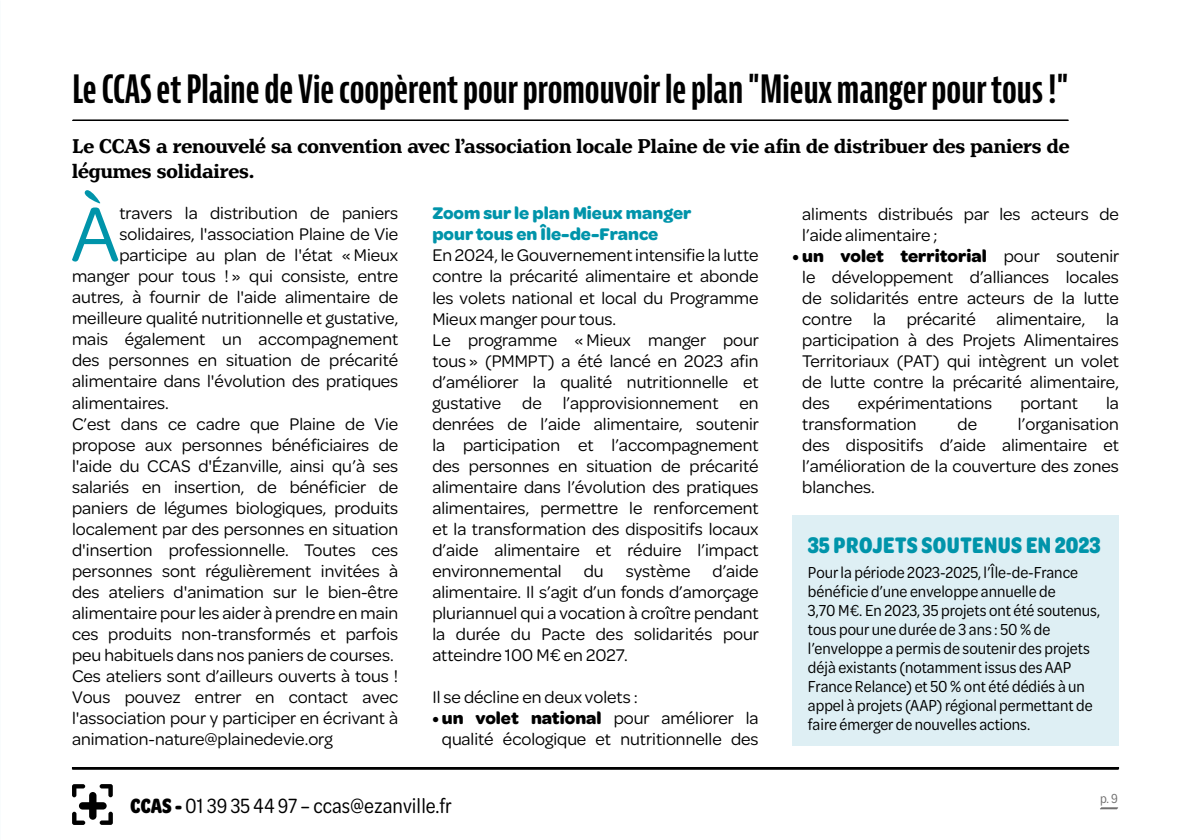
<style>
.page{position:relative;width:1191px;height:840px;background:#fff}
.page>*{position:absolute;margin:0;border:0;box-sizing:border-box;transform-origin:0 0}
.t1{font:82.4px "Omnes";color:#0094aa}
.t2{font:700 extra-condensed 38px "Bernina Sans";color:#000}
.t3{font:700 24px "Omnes Cond";letter-spacing:.02em;color:#0094aa}
.t4{font:22px "Omnes Narrow";color:#000}
.t5{font:700 21px/25px "Henriette";color:#000}
.t6{font:18px/21px "Omnes";color:#000}
.t7{font:700 18px/21px "Omnes";color:#0094aa}
.t8{font:17px/19px "Omnes Cond";color:#000}
.t9{font:14px "Omnes Narrow";color:#706f6f}
.s1{font-weight:700}
</style>
<div class="page">
<svg style="left:1100px;top:807px;width:18px;height:2px"></svg>
<hr style="left:72px;top:767px;width:1047px;height:2px;background:#000">
<svg style="left:72px;top:119px;width:996px;height:2px;background:#3a3a3a"></svg>
<svg style="left:72px;top:784px;width:41px;height:40px"></svg>
<div style="left:792px;top:515px;width:327px;height:230px;background:#deeff4"></div>
<h2 class="t2" style="left:72px;top:67px;width:997px">Le CCAS et Plaine de Vie coopèrent pour promouvoir le plan "Mieux manger pour tous !"</h2>
<p class="t5" style="left:72px;top:134px;width:999px">Le CCAS a renouvelé sa convention avec l’association locale Plaine de vie afin de distribuer des paniers de légumes solidaires.</p>
<h1 class="t1" style="left:71px;top:179px;width:50px">À</h1>
<p class="t6" style="left:119px;top:201px;width:280px">travers la distribution de paniers</p>
<p class="t6" style="left:119px;top:223px;width:280px">solidaires, l'association Plaine de Vie</p>
<p class="t6" style="left:119px;top:244px;width:280px">participe au plan de l'état « Mieux</p>
<p class="t6" style="left:72px;top:265px;width:328px">manger pour tous ! » qui consiste, entre</p>
<p class="t6" style="left:72px;top:286px;width:328px">autres, à fournir de l'aide alimentaire de</p>
<p class="t6" style="left:72px;top:307px;width:328px">meilleure qualité nutritionnelle et gustative,</p>
<p class="t6" style="left:72px;top:328px;width:328px">mais également un accompagnement</p>
<p class="t6" style="left:72px;top:349px;width:328px">des personnes en situation de précarité</p>
<p class="t6" style="left:72px;top:370px;width:328px">alimentaire dans l'évolution des pratiques</p>
<p class="t6" style="left:72px;top:391px;width:98px">alimentaires.</p>
<p class="t6" style="left:72px;top:412px;width:328px">C’est dans ce cadre que Plaine de Vie</p>
<p class="t6" style="left:72px;top:433px;width:328px">propose aux personnes bénéficiaires de</p>
<p class="t6" style="left:72px;top:454px;width:328px">l'aide du CCAS d'Ézanville, ainsi qu’à ses</p>
<p class="t6" style="left:72px;top:475px;width:328px">salariés en insertion, de bénéficier de</p>
<p class="t6" style="left:72px;top:496px;width:328px">paniers de légumes biologiques, produits</p>
<p class="t6" style="left:72px;top:517px;width:328px">localement par des personnes en situation</p>
<p class="t6" style="left:72px;top:538px;width:328px">d'insertion professionnelle. Toutes ces</p>
<p class="t6" style="left:72px;top:559px;width:328px">personnes sont régulièrement invitées à</p>
<p class="t6" style="left:72px;top:580px;width:328px">des ateliers d'animation sur le bien-être</p>
<p class="t6" style="left:72px;top:601px;width:328px">alimentaire pour les aider à prendre en main</p>
<p class="t6" style="left:72px;top:622px;width:328px">ces produits non-transformés et parfois</p>
<p class="t6" style="left:72px;top:643px;width:323px">peu habituels dans nos paniers de courses.</p>
<p class="t6" style="left:72px;top:664px;width:328px">Ces ateliers sont d’ailleurs ouverts à tous !</p>
<p class="t6" style="left:72px;top:685px;width:328px">Vous pouvez entrer en contact avec</p>
<p class="t6" style="left:72px;top:706px;width:328px">l'association pour y participer en écrivant à</p>
<p class="t6" style="left:72px;top:727px;width:262px">animation-nature@plainedevie.org</p>
<p class="t7" style="left:432px;top:202px;width:261px">Zoom sur le plan Mieux manger pour tous en Île-de-France</p>
<p class="t6" style="left:432px;top:244px;width:328px">En 2024, le Gouvernement intensifie la lutte contre la précarité alimentaire et abonde les volets national et local du Programme Mieux manger pour tous.<br>Le programme « Mieux manger pour tous » (PMMPT) a été lancé en 2023 afin d’améliorer la qualité nutritionnelle et gustative de l’approvisionnement en denrées de l’aide alimentaire, soutenir la participation et l’accompagnement des personnes en situation de précarité alimentaire dans l’évolution des pratiques alimentaires, permettre le renforcement et la transformation des dispositifs locaux d’aide alimentaire et réduire l’impact environnemental du système d’aide alimentaire. Il s’agit d’un fonds d’amorçage pluriannuel qui a vocation à croître pendant la durée du Pacte des solidarités pour atteindre 100 M€ en 2027.</p>
<p class="t6" style="left:432px;top:685px;width:207px">Il se décline en deux volets :</p>
<p class="t6" style="left:432px;top:706px;width:328px;text-align:center"><span class="s1">• un volet national</span> pour améliorer la qualité écologique et nutritionnelle des</p>
<p class="t4" style="left:130px;top:790px;width:323px"><span class="s1">CCAS -</span> 01 39 35 44 97 – ccas@ezanville.fr</p>
<p class="t6" style="left:802px;top:202px;width:318px">aliments distribués par les acteurs de l’aide alimentaire ;</p>
<p class="t6" style="left:802px;top:244px;width:319px;text-align:justify;text-indent:-10px"><span class="s1">• un volet territorial</span> pour soutenir le développement d’alliances locales de solidarités entre acteurs de la lutte contre la précarité alimentaire, la participation à des Projets Alimentaires Territoriaux (PAT) qui intègrent un volet de lutte contre la précarité alimentaire, des</p>
<p class="t6" style="left:858px;top:391px;width:136px">expérimentations</p>
<p class="t6" style="left:1020px;top:391px;width:59px">portant</p>
<p class="t6" style="left:1106px;top:391px;width:14px">la</p>
<p class="t6" style="left:802px;top:412px;width:116px">transformation</p>
<p class="t6" style="left:957px;top:412px;width:21px">de</p>
<p class="t6" style="left:802px;top:412px;width:318px;text-align:justify;text-indent:216px">l’organisation des dispositifs d’aide alimentaire et l’amélioration de la couverture des zones blanches.</p>
<h3 class="t3" style="left:808px;top:528px;width:294px">35 PROJETS SOUTENUS EN 2023</h3>
<p class="t8" style="left:808px;top:562px;width:294px">Pour la période 2023-2025, l’Île-de-France bénéficie d’une enveloppe annuelle de 3,70M€. En 2023, 35 projets ont été soutenus, tous pour une durée de 3 ans : 50% de l’enveloppe a permis de soutenir des projets déjà existants (notamment issus des AAP France Relance) et 50% ont été dédiés à un appel à projets (AAP) régional permettant de faire émerger de nouvelles actions.</p>
<p class="t9" style="left:1100px;top:789px;width:19px">p. 9</p>
</div>
